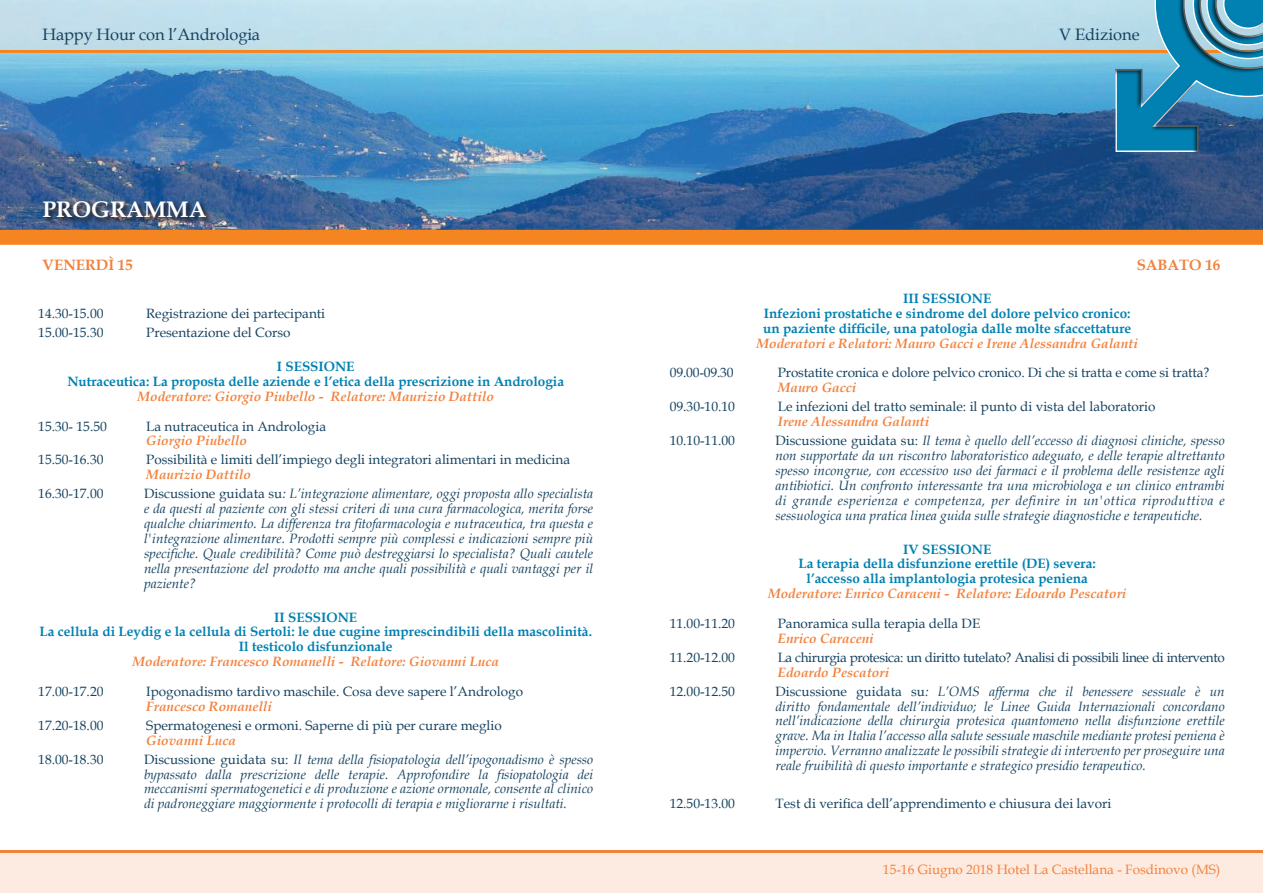
<style>
.page{position:relative;width:1263px;height:893px;background:#fff}
.page>*{position:absolute;margin:0;border:0;box-sizing:border-box;transform-origin:0 0}
.t1{font:700 22.5px "Book Antiqua";color:#fff}
.t2{font:16.5px "Book Antiqua";letter-spacing:-.01em;color:#15425f}
.t3{font:700 15px "Book Antiqua";color:#f2813c}
.t4{font:italic 13.5px/14.9px "Book Antiqua";color:#15425f;text-align:justify}
.t5{font:13.5px "Book Antiqua";color:#15425f}
.t6{font:700 13.5px/14.9px "Book Antiqua";color:#0081b2;text-align:center}
.t7{font:italic 700 13.5px "Book Antiqua";color:#f2813c}
.t8{font:13.5px "Book Antiqua";letter-spacing:-.03em;color:#15425f}
.t9{font:13.5px "Book Antiqua";color:#f2813c}
.s1{font-style:normal}
</style>
<div class="page">
<img style="left:0;top:0;width:1263px;height:230px">
<div style="left:42px;top:200px;width:172px;height:25px;background:#231f20;opacity:.75"></div>
<div style="left:0;top:850px;width:1263px;height:43px;background:linear-gradient(to right,#f2813c,#f2813c)"></div>
<div style="left:0;top:854px;width:1263px;height:39px;background:#fdebe1"></div>
<hr style="left:0;top:50px;width:1263px;height:3px;background:#f58520">
<div style="left:0;top:230px;width:1263px;height:15px;background:#f58520"></div>
<div style="left:1068px;top:0;width:195px;height:172px;background:#231f20;opacity:.75"></div>
<p class="t2" style="left:43px;top:23px;width:219px">Happy Hour con l’Andrologia</p>
<p class="t2" style="left:1059px;top:23px;width:82px">V Edizione</p>
<h1 class="t1" style="left:43px;top:194px;width:165px">PROGRAMMA</h1>
<p class="t3" style="left:43px;top:255px;width:92px">VENERDÌ 15</p>
<p class="t3" style="left:1137px;top:255px;width:85px">SABATO 16</p>
<p class="t5" style="left:38px;top:304px;width:67px">14.30-15.00</p>
<p class="t5" style="left:146px;top:304px;width:180px">Registrazione dei partecipanti</p>
<p class="t5" style="left:38px;top:323px;width:67px">15.00-15.30</p>
<p class="t5" style="left:146px;top:323px;width:146px">Presentazione del Corso</p>
<p class="t6" style="left:67px;top:359px;width:498px">I SESSIONE<br>Nutraceutica: La proposta delle aziende e l’etica della prescrizione in Andrologia</p>
<p class="t7" style="left:137px;top:387px;width:358px">Moderatore: Giorgio Piubello - Relatore: Maurizio Dattilo</p>
<p class="t5" style="left:38px;top:417px;width:70px">15.30- 15.50</p>
<p class="t5" style="left:146px;top:417px;width:181px">La nutraceutica in Andrologia</p>
<p class="t7" style="left:146px;top:431px;width:102px">Giorgio Piubello</p>
<p class="t5" style="left:38px;top:450px;width:67px">15.50-16.30</p>
<p class="t5" style="left:146px;top:450px;width:425px">Possibilità e limiti dell’impiego degli integratori alimentari in medicina</p>
<p class="t7" style="left:146px;top:465px;width:106px">Maurizio Dattilo</p>
<p class="t5" style="left:38px;top:484px;width:67px">16.30-17.00</p>
<p class="t4" style="left:144px;top:486px;width:451px"><span class="s1">Discussione guidata su</span>: L’integrazione alimentare, oggi proposta allo specialista e da questi al paziente con gli stessi criteri di una cura farmacologica, merita forse qualche chiarimento. La differenza tra fitofarmacologia e nutraceutica, tra questa e l'integrazione alimentare. Prodotti sempre più complessi e indicazioni sempre più specifiche. Quale credibilità? Come può destreggiarsi lo specialista? Quali cautele nella presentazione del prodotto ma anche quali possibilità e quali vantaggi per il paziente?</p>
<p class="t6" style="left:39px;top:609px;width:554px">II SESSIONE<br>La cellula di Leydig e la cellula di Sertoli: le due cugine imprescindibili della mascolinità.<br>Il testicolo disfunzionale</p>
<p class="t7" style="left:132px;top:652px;width:368px">Moderatore: Francesco Romanelli - Relatore: Giovanni Luca</p>
<p class="t5" style="left:38px;top:682px;width:67px">17.00-17.20</p>
<p class="t5" style="left:146px;top:682px;width:378px">Ipogonadismo tardivo maschile. Cosa deve sapere l’Andrologo</p>
<p class="t7" style="left:146px;top:697px;width:127px">Francesco Romanelli</p>
<p class="t5" style="left:38px;top:716px;width:67px">17.20-18.00</p>
<p class="t5" style="left:146px;top:716px;width:357px">Spermatogenesi e ormoni. Saperne di più per curare meglio</p>
<p class="t7" style="left:146px;top:731px;width:91px">Giovanni Luca</p>
<p class="t5" style="left:38px;top:750px;width:67px">18.00-18.30</p>
<p class="t4" style="left:144px;top:751px;width:451px"><span class="s1">Discussione guidata su:</span> Il tema della fisiopatologia dell’ipogonadismo è spesso bypassato dalla prescrizione delle terapie. Approfondire la fisiopatologia dei meccanismi spermatogenetici e di produzione e azione ormonale, consente al clinico di padroneggiare maggiormente i protocolli di terapia e migliorarne i risultati.</p>
<p class="t6" style="left:763px;top:291px;width:370px">III SESSIONE<br>Infezioni prostatiche e sindrome del dolore pelvico cronico: un paziente difficile, una patologia dalle molte sfaccettature</p>
<p class="t7" style="left:756px;top:334px;width:383px">Moderatori e Relatori: Mauro Gacci e Irene Alessandra Galanti</p>
<p class="t5" style="left:670px;top:363px;width:65px">09.00-09.30</p>
<p class="t5" style="left:778px;top:363px;width:433px">Prostatite cronica e dolore pelvico cronico. Di che si tratta e come si tratta?</p>
<p class="t7" style="left:778px;top:378px;width:80px">Mauro Gacci</p>
<p class="t5" style="left:670px;top:397px;width:67px">09.30-10.10</p>
<p class="t5" style="left:778px;top:397px;width:379px">Le infezioni del tratto seminale: il punto di vista del laboratorio</p>
<p class="t7" style="left:778px;top:412px;width:153px">Irene Alessandra Galanti</p>
<p class="t5" style="left:670px;top:431px;width:67px">10.10-11.00</p>
<p class="t4" style="left:775px;top:433px;width:451px"><span class="s1">Discussione guidata su:</span> Il tema è quello dell’eccesso di diagnosi cliniche, spesso non supportate da un riscontro laboratoristico adeguato, e delle terapie altrettanto spesso incongrue, con eccessivo uso dei farmaci e il problema delle resistenze agli antibiotici. Un confronto interessante tra una microbiologa e un clinico entrambi di grande esperienza e competenza, per definire in un'ottica riproduttiva e sessuologica una pratica linea guida sulle strategie diagnostiche e terapeutiche.</p>
<p class="t6" style="left:798px;top:542px;width:299px">IV SESSIONE<br>La terapia della disfunzione erettile (DE) severa: l’accesso alla implantologia protesica peniena</p>
<p class="t7" style="left:768px;top:584px;width:360px">Moderatore: Enrico Caraceni - Relatore: Edoardo Pescatori</p>
<p class="t5" style="left:670px;top:614px;width:67px">11.00-11.20</p>
<p class="t5" style="left:778px;top:614px;width:204px">Panoramica sulla terapia della DE</p>
<p class="t7" style="left:778px;top:629px;width:97px">Enrico Caraceni</p>
<p class="t5" style="left:670px;top:648px;width:67px">11.20-12.00</p>
<p class="t8" style="left:778px;top:648px;width:448px">La chirurgia protesica: un diritto tutelato? Analisi di possibili linee di intervento</p>
<p class="t7" style="left:778px;top:663px;width:113px">Edoardo Pescatori</p>
<p class="t5" style="left:670px;top:682px;width:67px">12.00-12.50</p>
<p class="t4" style="left:775px;top:683px;width:451px"><span class="s1">Discussione guidata su</span>: L’OMS afferma che il benessere sessuale è un diritto fondamentale dell’individuo; le Linee Guida Internazionali concordano nell’indicazione della chirurgia protesica quantomeno nella disfunzione erettile grave. Ma in Italia l’accesso alla salute sessuale maschile mediante protesi peniena è impervio. Verranno analizzate le possibili strategie di intervento per proseguire una reale fruibilità di questo importante e strategico presidio terapeutico.</p>
<p class="t5" style="left:670px;top:794px;width:67px">12.50-13.00</p>
<p class="t5" style="left:775px;top:794px;width:338px">Test di verifica dell’apprendimento e chiusura dei lavori</p>
<p class="t9" style="left:883px;top:860px;width:339px">15-16 Giugno 2018 Hotel La Castellana - Fosdinovo (MS)</p>
</div>
